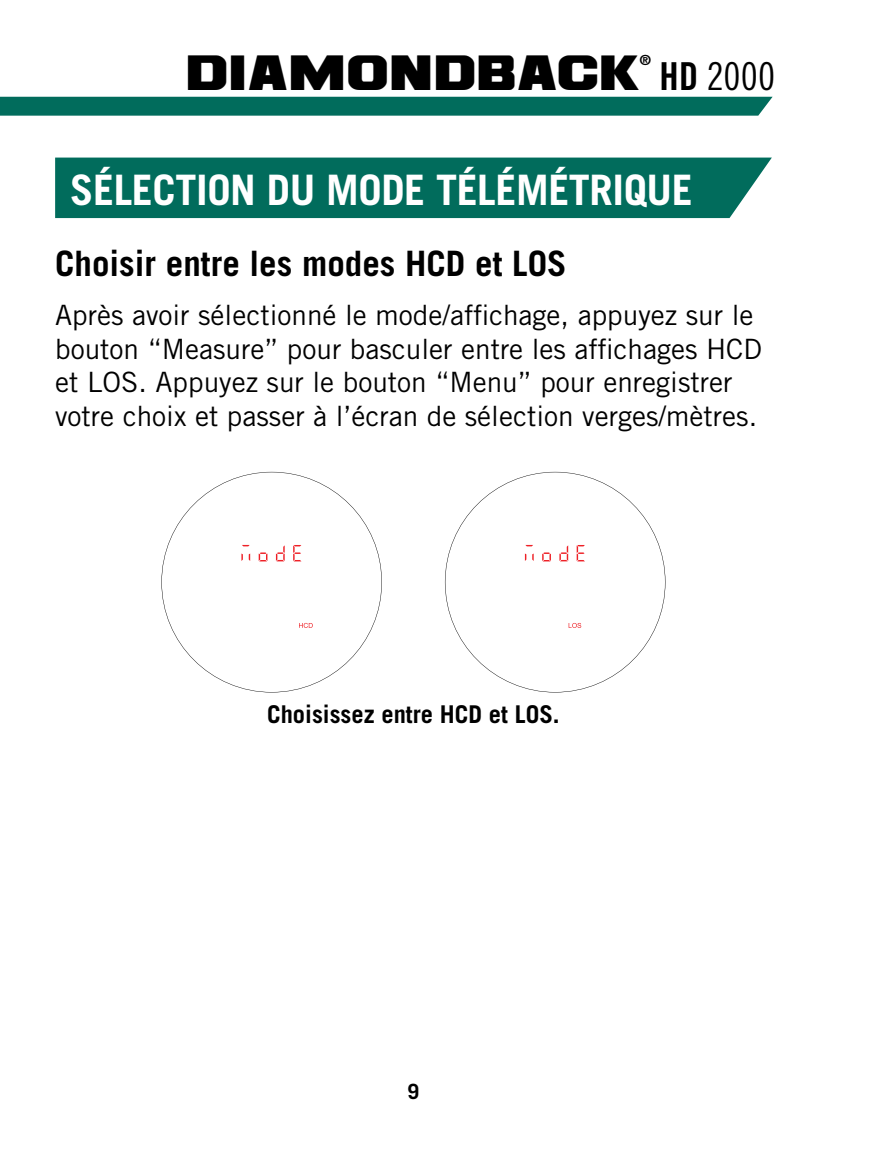
<style>
.page{position:relative;width:882px;height:1166px;background:#fff}
.page>*{position:absolute;margin:0;border:0;box-sizing:border-box;transform-origin:0 0}
.t1{font:700 42px "Trade Gothic LT Std";letter-spacing:-.01em;color:#fff}
.t2{font:38.5px "Ash";letter-spacing:.03em;color:#000}
.t3{font:700 35px "Trade Gothic LT Std";color:#000}
.t4{font:28px/33.6px "Trade Gothic LT Std";color:#000}
.t5{font:700 24.5px "Trade Gothic LT Std";color:#000}
.t6{font:700 21px "Trade Gothic LT Std";color:#000}
.t7{font:700 14px "Trade Gothic LT Std";color:#000}
.s1{font-family:"Trade Gothic LT Std Bd Cn 20"}
.s2{font-family:"Trade Gothic LT Std Cn 18"}
</style>
<div class="page">
<div style="left:0;top:97px;width:773px;height:19px;background:#016c5c"></div>
<div style="left:55px;top:158px;width:717px;height:60px;background:#016c5c"></div>
<svg style="left:161px;top:472px;width:221px;height:220px"></svg>
<svg style="left:241px;top:553px;width:2px;height:8px"></svg>
<svg style="left:293px;top:545px;width:8px;height:16px"></svg>
<svg style="left:276px;top:545px;width:9px;height:16px"></svg>
<svg style="left:259px;top:552px;width:8px;height:9px"></svg>
<svg style="left:299px;top:623px;width:14px;height:5px"></svg>
<svg style="left:445px;top:472px;width:220px;height:220px"></svg>
<svg style="left:532px;top:553px;width:2px;height:8px"></svg>
<svg style="left:577px;top:545px;width:8px;height:16px"></svg>
<svg style="left:559px;top:545px;width:9px;height:16px"></svg>
<svg style="left:542px;top:552px;width:9px;height:9px"></svg>
<svg style="left:569px;top:623px;width:12px;height:5px"></svg>
<p class="t7" style="left:640px;top:52px;width:13px">®</p>
<h2 class="t2" style="left:188px;top:55px;width:589px">DIAMONDBACK <span class="s1">HD</span> <span class="s2">2000</span></h2>
<h1 class="t1" style="left:70px;top:167px;width:624px">SÉLECTION DU MODE TÉLÉMÉTRIQUE</h1>
<p class="t3" style="left:55px;top:244px;width:513px">Choisir entre les modes HCD et LOS</p>
<p class="t4" style="left:55px;top:299px;width:708px">Après avoir sélectionné le mode/affichage, appuyez sur le bouton “Measure” pour basculer entre les affichages HCD et LOS. Appuyez sur le bouton “Menu” pour enregistrer votre choix et passer à l’écran de sélection verges/mètres.</p>
<p class="t5" style="left:267px;top:700px;width:294px">Choisissez entre HCD et LOS.</p>
<p class="t6" style="left:408px;top:1079px;width:13px">9</p>
</div>
